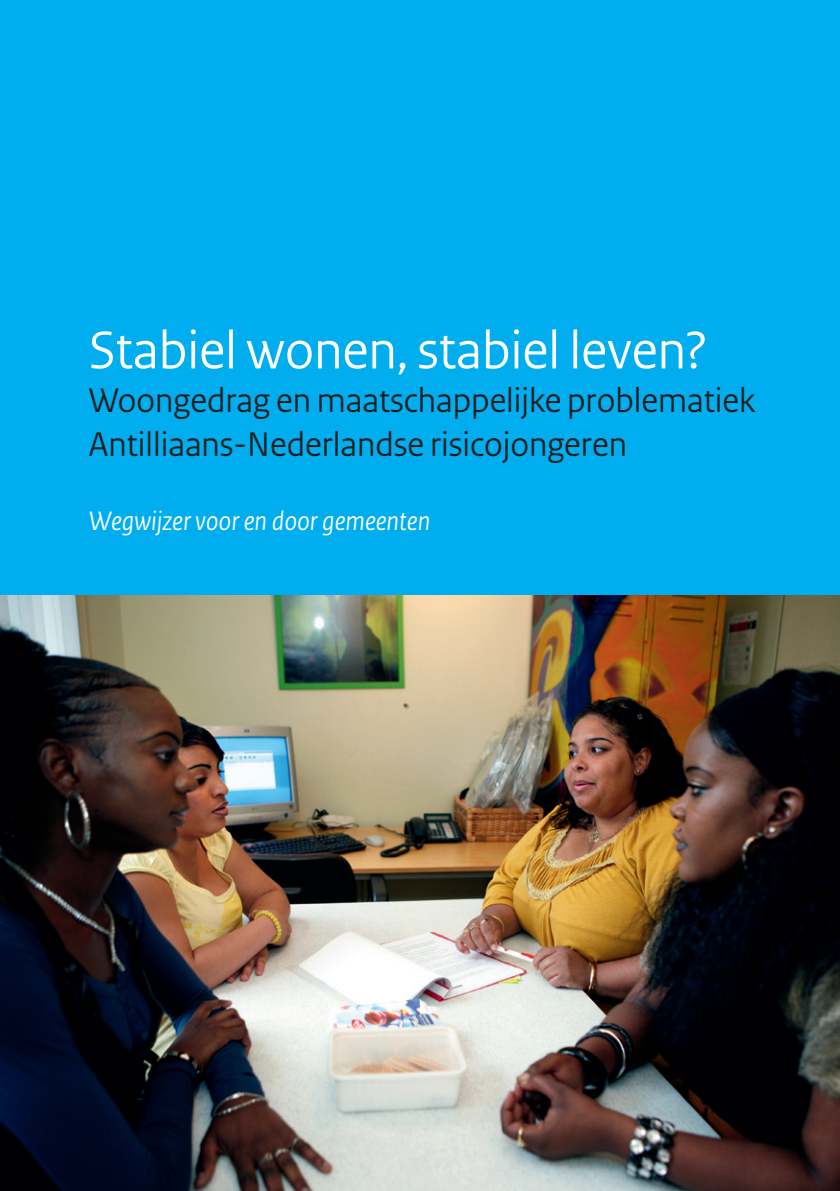
<style>
.page{position:relative;width:840px;height:1191px;background:#fff}
.page>*{position:absolute;margin:0;border:0;box-sizing:border-box;transform-origin:0 0}
.t1{font:56px "Rijksoverheid Sans";color:#fff}
.t2{font:36px/44px "Rijksoverheid Sans";color:#231f20}
.t3{font:italic 28px "Rijksoverheid Sans";color:#fff}
</style>
<div class="page">
<div style="left:0;top:0;width:839px;height:595px;background:#00aeef"></div>
<img style="left:0;top:595px;width:839px;height:596px">
<h1 class="t1" style="left:89px;top:318px;width:619px">Stabiel wonen, stabiel leven?</h1>
<p class="t2" style="left:89px;top:379px;width:667px">Woongedrag en maatschappelijke problematiek<br>Antilliaans-Nederlandse risicojongeren</p>
<p class="t3" style="left:89px;top:505px;width:343px">Wegwijzer voor en door gemeenten</p>
</div>
